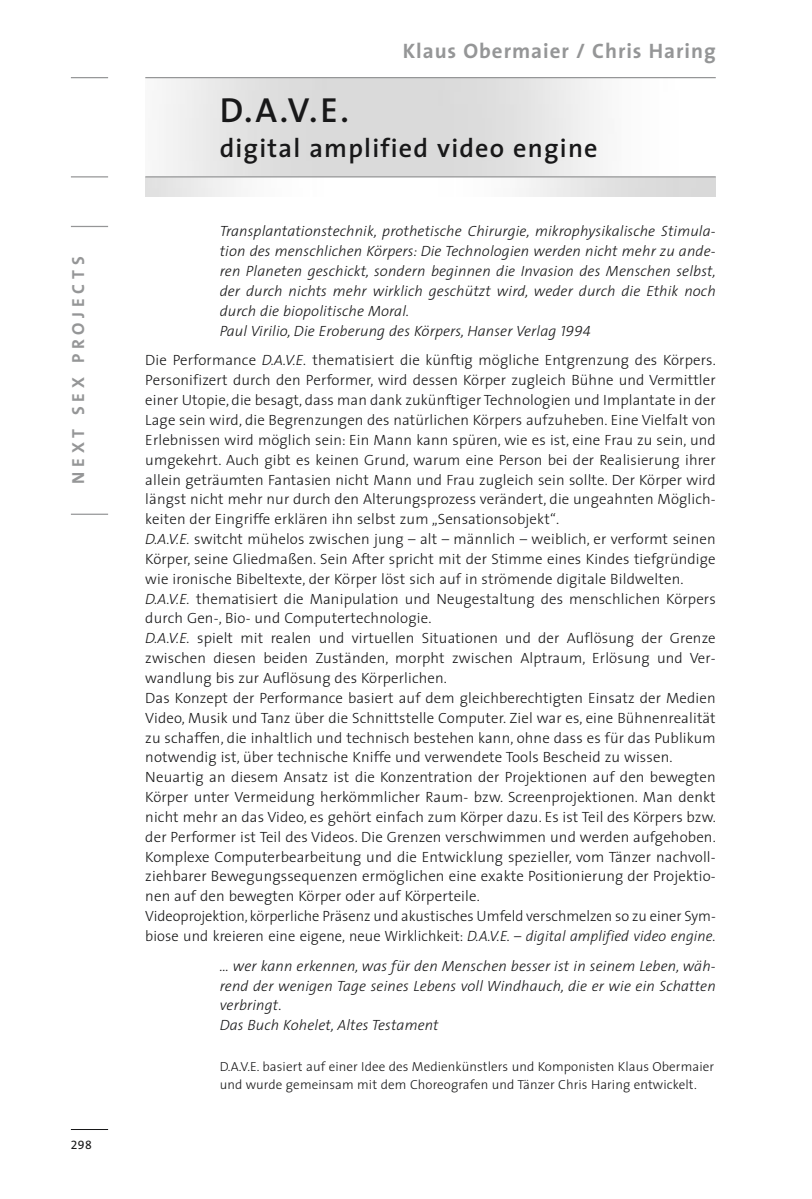
<style>
.page{position:relative;width:812px;height:1199px;background:#fff}
.page>*{position:absolute;margin:0;border:0;box-sizing:border-box;transform-origin:0 0}
.t1{font:600 35px "The Sans";color:#181819}
.t2{font:600 26.25px "The Sans";letter-spacing:.045em;color:#181819}
.t3{font:700 21px "The Sans";letter-spacing:.045em;color:#959697}
.t4{font:700 17.5px "The Sans";letter-spacing:.27em;color:#959697}
.t5{font:300 14.88px/19.8px "The Sans";letter-spacing:.01em;color:#181819}
.t6{font:italic 300 14.88px/19.8px "The Sans";letter-spacing:.01em;color:#181819}
.t7{font:300 13.12px/17.3px "The Sans";letter-spacing:.005em;color:#181819}
.t8{font:12.25px "The Sans Expert";color:#181819}
.s1{font-family:"The Sans Light Caps";font-weight:400}
.s2{font-style:italic}
</style>
<div class="page">
<hr style="left:71px;top:1129px;width:37px;height:1px;background:#181819">
<hr style="left:71px;top:226px;width:37px;height:1px;background:#959697">
<hr style="left:71px;top:514px;width:37px;height:1px;background:#959697">
<hr style="left:71px;top:77px;width:37px;height:1px;background:#959697">
<hr style="left:71px;top:176px;width:37px;height:1px;background:#959697">
<hr style="left:145px;top:77px;width:571px;height:1px;background:#959697">
<hr style="left:145px;top:176px;width:571px;height:1px;background:#959697">
<p class="t4" style="left:71px;top:484px;width:229px;rotate:-90deg">NEXT SEX PROJECTS</p>
<p class="t8" style="left:71px;top:1138px;width:22px">298</p>
<h3 class="t3" style="left:403px;top:42px;width:315px">Klaus Obermaier / Chris Haring</h3>
<h1 class="t1" style="left:220px;top:97px;width:131px">D.A.V.E.</h1>
<h2 class="t2" style="left:220px;top:138px;width:380px">digital amplified video engine</h2>
<p class="t6" style="left:220px;top:223px;width:498px">Transplantationstechnik, prothetische Chirurgie, mikrophysikalische Stimula&shy;tion des menschlichen Körpers: Die Technologien werden nicht mehr zu ande&shy;ren Planeten geschickt, sondern beginnen die Invasion des Menschen selbst, der durch nichts mehr wirklich geschützt wird, weder durch die Ethik noch durch die biopolitische Moral.<br>Paul Virilio, Die Eroberung des Körpers, Hanser Verlag <span class="s1">1994</span></p>
<p class="t5" style="left:145px;top:352px;width:572px">Die Performance <span class="s2">D.A.V.E.</span> thematisiert die künftig mögliche Entgrenzung des Körpers.<br>Personifizert durch den Performer, wird dessen Körper zugleich Bühne und Vermittler einer Utopie, die besagt, dass man dank zukünftiger Technologien und Implantate in der Lage sein wird, die Begrenzungen des natürlichen Körpers aufzuheben. Eine Vielfalt von Erlebnissen wird möglich sein: Ein Mann kann spüren, wie es ist, eine Frau zu sein, und umgekehrt. Auch gibt es keinen Grund, warum eine Person bei der Realisierung ihrer allein geträumten Fantasien nicht Mann und Frau zugleich sein sollte. Der Körper wird längst nicht mehr nur durch den Alterungsprozess verändert, die ungeahnten Möglich&shy;keiten der Eingriffe erklären ihn selbst zum „Sensationsobjekt“.<br><span class="s2">D.A.V.E.</span> switcht mühelos zwischen jung – alt – männlich – weiblich, er verformt seinen Körper, seine Gliedmaßen. Sein After spricht mit der Stimme eines Kindes tiefgründige wie ironische Bibeltexte, der Körper löst sich auf in strömende digitale Bildwelten.<br><span class="s2">D.A.V.E.</span> thematisiert die Manipulation und Neugestaltung des menschlichen Körpers durch Gen-, Bio- und Computertechnologie.<br><span class="s2">D.A.V.E.</span> spielt mit realen und virtuellen Situationen und der Auflösung der Grenze zwischen diesen beiden Zuständen, morpht zwischen Alptraum, Erlösung und Ver&shy;wandlung bis zur Auflösung des Körperlichen.<br>Das Konzept der Performance basiert auf dem gleichberechtigten Einsatz der Medien Video, Musik und Tanz über die Schnittstelle Computer. Ziel war es, eine Bühnenrealität zu schaffen, die inhaltlich und technisch bestehen kann, ohne dass es für das Publikum notwendig ist, über technische Kniffe und verwendete Tools Bescheid zu wissen.<br>Neuartig an diesem Ansatz ist die Konzentration der Projektionen auf den bewegten Körper unter Vermeidung herkömmlicher Raum- bzw. Screenprojektionen. Man denkt nicht mehr an das Video, es gehört einfach zum Körper dazu. Es ist Teil des Körpers bzw. der Performer ist Teil des Videos. Die Grenzen verschwimmen und werden aufgehoben.<br>Komplexe Computerbearbeitung und die Entwicklung spezieller, vom Tänzer nachvoll&shy;ziehbarer Bewegungssequenzen ermöglichen eine exakte Positionierung der Projektio&shy;nen auf den bewegten Körper oder auf Körperteile.<br>Videoprojektion, körperliche Präsenz und akustisches Umfeld verschmelzen so zu einer Sym&shy;biose und kreieren eine eigene, neue Wirklichkeit: <span class="s2">D.A.V.E. – digital amplified video engine.</span></p>
<p class="t6" style="left:220px;top:957px;width:498px">… wer kann erkennen, was für den Menschen besser ist in seinem Leben, wäh&shy;rend der wenigen Tage seines Lebens voll Windhauch, die er wie ein Schatten verbringt.<br>Das Buch Kohelet, Altes Testament</p>
<p class="t7" style="left:220px;top:1059px;width:496px">D.A.V.E. basiert auf einer Idee des Medienkünstlers und Komponisten Klaus Obermaier und wurde gemeinsam mit dem Choreografen und Tänzer Chris Haring entwickelt.</p>
</div>
